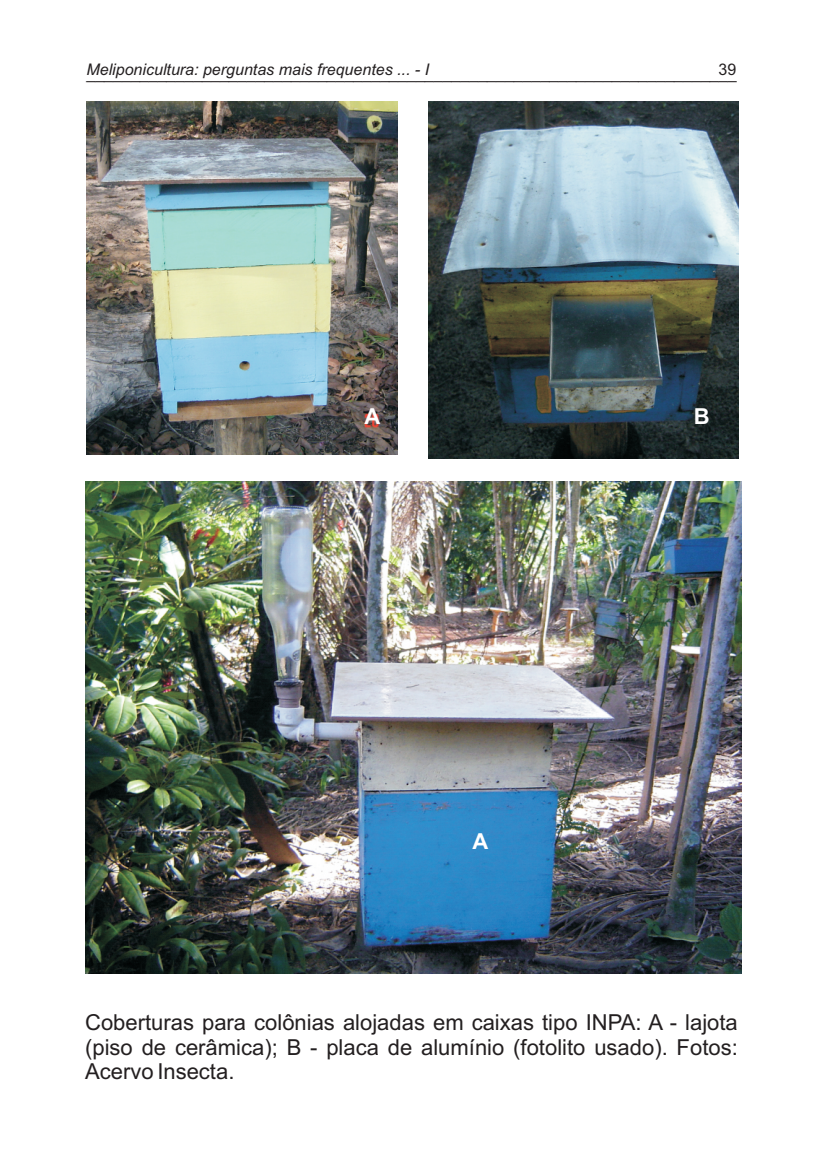
<style>
.page{position:relative;width:823px;height:1163px;background:#fff}
.page>*{position:absolute;margin:0;border:0;box-sizing:border-box;transform-origin:0 0}
.t1{font:22px/24.6px "Arial";color:#231f20;text-align:justify}
.t2{font:700 22px "Arial";color:#fff}
.t3{font:16px "Arial";color:#231f20}
.t4{font:italic 16px "Arial";color:#231f20}
</style>
<div class="page">
<img style="left:86px;top:102px;width:311px;height:352px">
<img style="left:428px;top:102px;width:309px;height:356px">
<img style="left:85px;top:481px;width:656px;height:492px">
<p class="t4" style="left:86px;top:63px;width:344px">Meliponicultura: perguntas mais frequentes ... - I</p>
<p class="t3" style="left:718px;top:63px;width:19px">39</p>
<p class="t3" style="left:86px;top:67px;width:651px">_________________________________________________________________________</p>
<p class="t2" style="left:364px;top:408px;width:17px">A</p>
<p class="t2" style="left:693px;top:408px;width:17px">B</p>
<p class="t2" style="left:472px;top:833px;width:17px">A</p>
<p class="t1" style="left:85px;top:1011px;width:653px">Coberturas para colônias alojadas em caixas tipo INPA: A - lajota (piso de cerâmica); B - placa de alumínio (fotolito usado). Fotos:<br>Acervo Insecta.</p>
</div>
